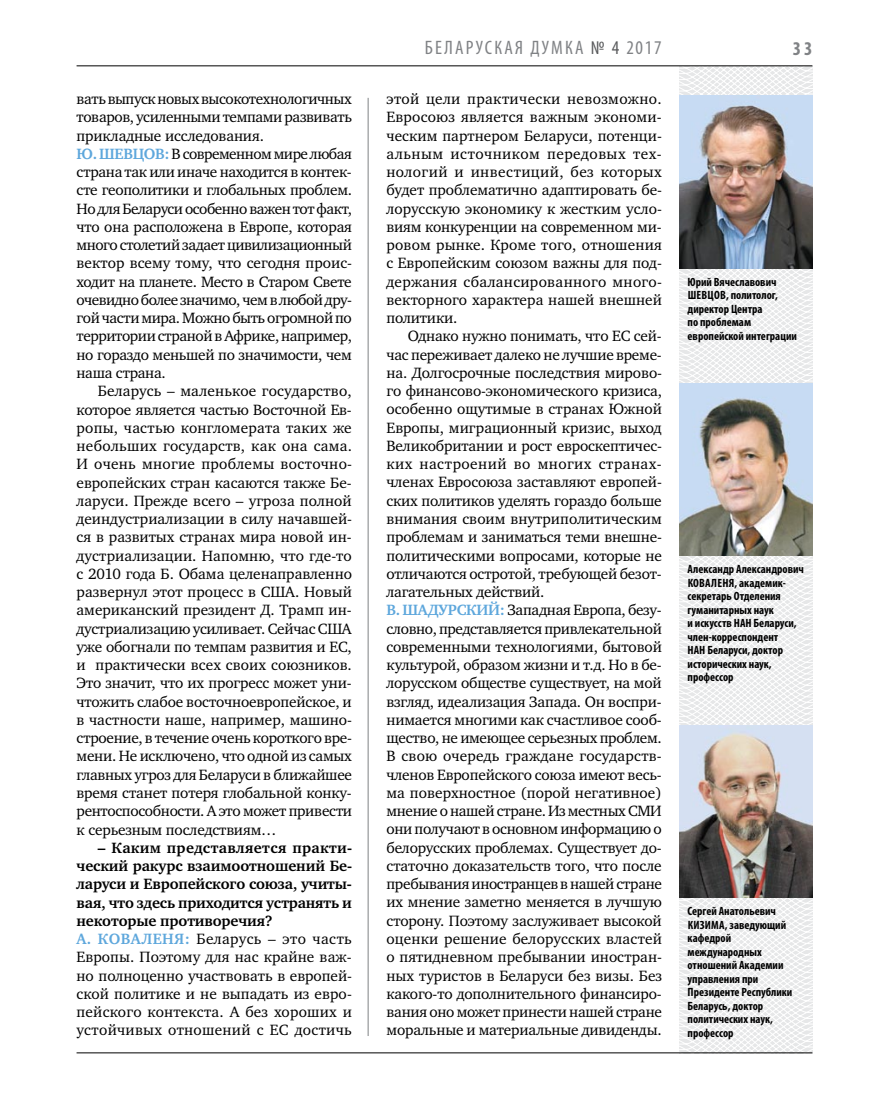
<style>
.page{position:relative;width:872px;height:1106px;background:#fff}
.page>*{position:absolute;margin:0;border:0;box-sizing:border-box;transform-origin:0 0}
.t1{font:condensed 19.5px "Myriad Pro";letter-spacing:.1em;color:#808285}
.t2{font:700 condensed 19.5px "Myriad Pro";color:#808285}
.t3{font:15.3px/18.3px "Charter C";letter-spacing:-.01em;color:#000}
.t4{font:700 condensed 12px/13.5px "Myriad Pro";color:#000}
.s1{font-weight:700;color:#5ea7dc}
.s2{font-weight:700}
.s3{color:#58595b}
</style>
<div class="page">
<hr style="left:368px;top:98px;width:1px;height:938px;background:#808285">
<svg style="left:621px;top:65px;width:192px;height:989px"></svg>
<hr style="left:77px;top:65px;width:735px;height:1px;background:#000">
<hr style="left:77px;top:1052px;width:735px;height:1px;background:#000">
<img style="left:679px;top:96px;width:133px;height:172px">
<img style="left:679px;top:725px;width:133px;height:172px">
<img style="left:679px;top:383px;width:133px;height:173px">
<p class="t3" style="left:77px;top:90px;width:277px">вать выпуск новых высокотехнологичных товаров, усиленными темпами развивать прикладные исследования.<br><span class="s1">Ю. Шевцов:</span> В современном мире любая страна так или иначе находится в контек&shy;сте геополитики и глобальных проблем.<br>Но для Беларуси особенно важен тот факт, что она расположена в Европе, которая много столетий задает цивилизационный вектор всему тому, что сегодня проис&shy;ходит на планете. Место в Старом Свете очевидно более значимо, чем в любой дру&shy;гой части мира. Можно быть огромной по территории страной в Африке, например, но гораздо меньшей по значимости, чем наша страна.</p>
<p class="t3" style="left:77px;top:382px;width:277px;text-align:justify;text-indent:21px">Беларусь – маленькое государство, которое является частью Восточной Ев&shy;ропы, частью конгломерата таких же небольших государств, как она сама.<br>И очень многие проблемы восточно&shy;европейских стран касаются также Бе&shy;ларуси. Прежде всего – угроза полной деиндустриализации в силу начавшей&shy;ся в развитых странах мира новой ин&shy;дустриализации. Напомню, что где-то с 2010 года Б. Обама целенаправленно развернул этот процесс в США. Новый американский президент Д. Трамп ин&shy;дустриализацию усиливает. Сейчас США уже обогнали по темпам развития и ЕС, и практически всех своих союзников.<br>Это значит, что их прогресс может уни&shy;чтожить слабое восточноевропейское, и в частности наше, например, машино&shy;строение, в течение очень короткого вре&shy;мени. Не исключено, что одной из самых главных угроз для Беларуси в ближайшее время станет потеря глобальной конку&shy;рентоспособности. А это может привести к серьезным последствиям…</p>
<p class="t3" style="left:77px;top:838px;width:277px;text-indent:21px"><span class="s2">– Каким представляется практи&shy;ческий ракурс взаимоотношений Бе&shy;ларуси и Европейского союза, учиты&shy;вая, что здесь приходится устранять и некоторые противоречия?<br></span><span class="s1">А. Коваленя:</span> Беларусь – это часть Европы. Поэтому для нас крайне важ&shy;но полноценно участвовать в европей&shy;ской политике и не выпадать из евро&shy;пейского контекста. А без хороших и устойчивых отношений с ЕС достичь</p>
<p class="t1" style="left:425px;top:36px;width:21px">БЕЛАРУС</p>
<p class="t1" style="left:494px;top:36px;width:169px">КАЯ ДУМКА <span class="s3">№ 4</span> 2017</p>
<p class="t2" style="left:793px;top:37px;width:21px">33</p>
<p class="t3" style="left:386px;top:90px;width:277px;text-align:justify">этой цели практически невозможно.<br>Евросоюз является важным экономи&shy;ческим партнером Беларуси, потенци&shy;альным источником передовых тех&shy;нологий и инвестиций, без которых будет проблематично адаптировать бе&shy;лорусскую экономику к жестким усло&shy;виям конкуренции на современном ми&shy;ровом рынке. Кроме того, отношения с Европейским союзом важны для под&shy;держания сбалансированного много&shy;векторного характера нашей внешней политики.</p>
<p class="t3" style="left:386px;top:327px;width:277px;text-indent:21px">Однако нужно понимать, что ЕС сей&shy;час переживает далеко не лучшие време&shy;на. Долгосрочные последствия мирово&shy;го финансово-экономического кризиса, особенно ощутимые в странах Южной Европы, миграционный кризис, выход Великобритании и рост евроскептичес&shy;ких настроений во многих странах&shy;членах Евросоюза заставляют европей&shy;ских политиков уделять гораздо больше внимания своим внутриполитическим проблемам и заниматься теми внешне&shy;политическими вопросами, которые не отличаются остротой, требующей безот&shy;лагательных действий.<br><span class="s1">В. Шадурский:</span> Западная Европа, безу&shy;словно, представляется привлекательной современными технологиями, бытовой культурой, образом жизни и т.д. Но в бе&shy;лорусском обществе существует, на мой взгляд, идеализация Запада. Он воспри&shy;нимается многими как счастливое сооб&shy;щество, не имеющее серьезных проблем.<br>В свою очередь граждане государств&shy;членов Европейского союза имеют весь&shy;ма поверхностное (порой негативное) мнение о нашей стране. Из местных СМИ они получают в основном информацию о белорусских проблемах. Существует до&shy;статочно доказательств того, что после пребывания иностранцев в нашей стране их мнение заметно меняется в лучшую сторону. Поэтому заслуживает высокой оценки решение белорусских властей о пятидневном пребывании иностран&shy;ных туристов в Беларуси без визы. Без какого-то дополнительного финансиро&shy;вания оно может принести нашей стране моральные и материальные дивиденды.</p>
<p class="t4" style="left:687px;top:275px;width:111px">Юрий Вячеславович<br>Шевцов, политолог, директор Центра<br>по проблемам европейской интеграции</p>
<p class="t4" style="left:687px;top:562px;width:118px">Александр Александрович<br>Коваленя, академик&shy;секретарь Отделения гуманитарных наук<br>и искусств НАН Беларуси, член-корреспондент<br>НАН Беларуси, доктор исторических наук, профессор</p>
<p class="t4" style="left:687px;top:904px;width:106px">Сергей Анатольевич<br>Кизима, заведующий кафедрой международных отношений Академии управления при<br>Президенте Республики<br>Беларусь, доктор политических наук, профессор</p>
</div>
